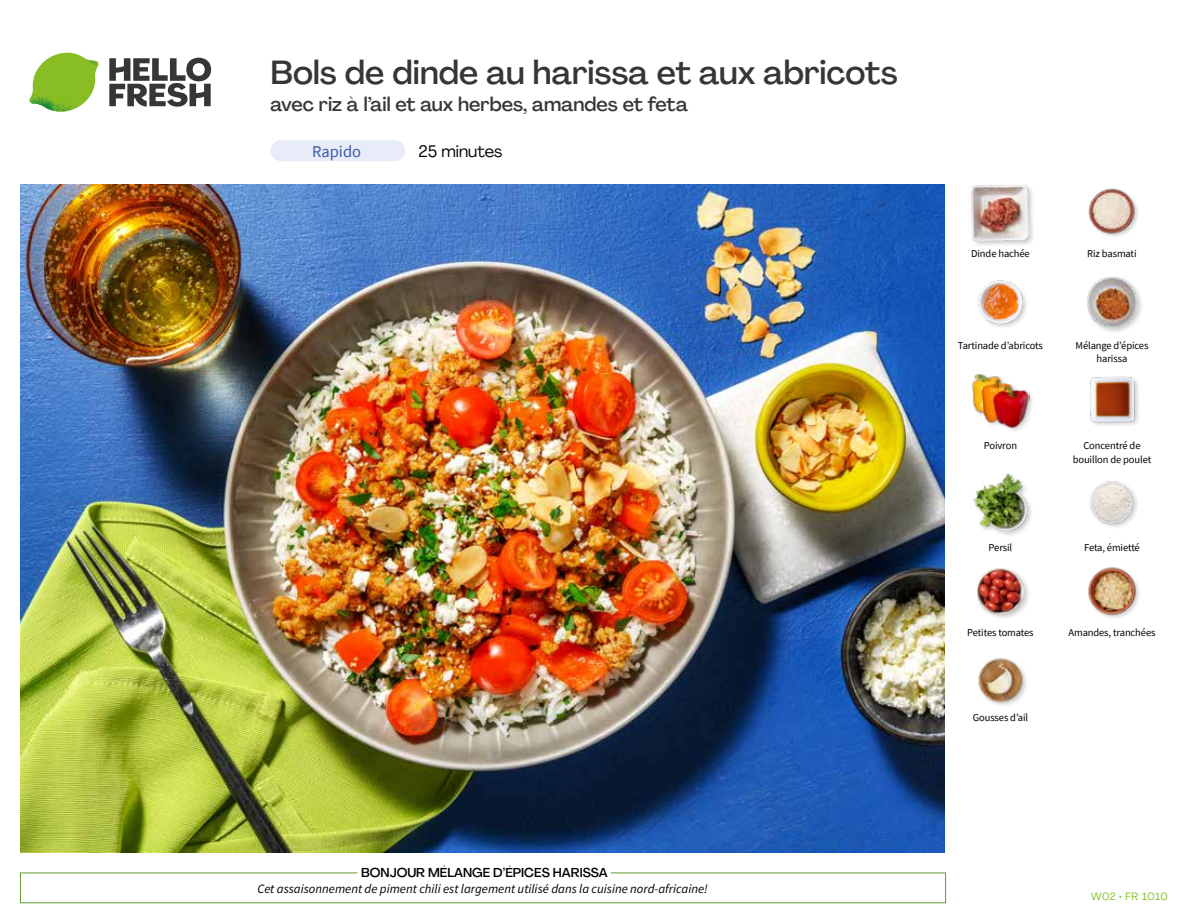
<style>
.page{position:relative;width:1188px;height:918px;background:#fff}
.page>*{position:absolute;margin:0;border:0;box-sizing:border-box;transform-origin:0 0}
.t1{font:500 33px "Agrandir";color:#373636}
.t2{font:500 19.5px "Agrandir";color:#373636}
.t3{font:16.5px "Agrandir";color:#000}
.t4{font:16.5px "Source Sans Pro";color:#3a5ba7}
.t5{font:italic 12.75px "Source Sans Pro";color:#000}
.t6{font:500 12.75px "Agrandir";color:#000}
.t7{font:10.5px/13.5px "Source Sans Pro";letter-spacing:-.01em;color:#000;text-align:center}
.t8{font:10.5px "Agrandir";letter-spacing:.045em;color:#89bd24}
</style>
<div class="page">
<svg style="left:109px;top:57px;width:102px;height:50px"></svg>
<svg style="left:34px;top:53px;width:62px;height:40px"></svg>
<img style="left:67px;top:53px;width:32px;height:26px">
<img style="left:33px;top:75px;width:59px;height:11px">
<img style="left:29px;top:79px;width:61px;height:33px">
<img style="left:65px;top:86px;width:27px;height:25px">
<img style="left:21px;top:184px;width:924px;height:668px">
<div style="left:271px;top:140px;width:134px;height:21px;background:#e7ecf8;border-radius:10px"></div>
<img style="left:978px;top:658px;width:49px;height:48px">
<img style="left:1088px;top:567px;width:51px;height:51px">
<div style="left:976px;top:567px;width:55px;height:54px;background:#000;opacity:.2"></div>
<img style="left:977px;top:567px;width:47px;height:48px">
<img style="left:1089px;top:481px;width:48px;height:46px">
<div style="left:973px;top:473px;width:61px;height:65px;background:#000;opacity:.2"></div>
<img style="left:973px;top:473px;width:56px;height:58px">
<img style="left:1090px;top:376px;width:49px;height:49px">
<div style="left:972px;top:373px;width:63px;height:61px;background:#000;opacity:.2"></div>
<img style="left:972px;top:373px;width:57px;height:55px">
<div style="left:1086px;top:275px;width:58px;height:60px;background:#000;opacity:.2"></div>
<img style="left:1086px;top:276px;width:52px;height:52px">
<img style="left:978px;top:280px;width:49px;height:48px">
<img style="left:1088px;top:188px;width:50px;height:49px">
<div style="left:970px;top:183px;width:65px;height:65px;background:#000;opacity:.2"></div>
<img style="left:972px;top:185px;width:57px;height:57px">
<h1 class="t1" style="left:271px;top:52px;width:629px">Bols de dinde au harissa et aux abricots</h1>
<h2 class="t2" style="left:271px;top:92px;width:419px">avec riz à l’ail et aux herbes, amandes et feta</h2>
<h3 class="t3" style="left:418px;top:141px;width:86px">25 minutes</h3>
<h3 class="t4" style="left:312px;top:141px;width:50px">Rapido</h3>
<p class="t6" style="left:361px;top:864px;width:248px">BONJOUR MÉLANGE D’ÉPICES HARISSA</p>
<p class="t5" style="left:257px;top:881px;width:452px">Cet assaisonnement de piment chili est largement utilisé dans la cuisine nord-africaine!</p>
<p class="t7" style="left:971px;top:246px;width:60px">Dinde hachée</p>
<p class="t7" style="left:1087px;top:246px;width:51px">Riz basmati</p>
<p class="t7" style="left:958px;top:339px;width:87px">Tartinade d’abricots</p>
<p class="t7" style="left:1075px;top:339px;width:75px">Mélange d’épices harissa</p>
<p class="t7" style="left:984px;top:439px;width:35px">Poivron</p>
<p class="t7" style="left:1073px;top:439px;width:80px">Concentré de bouillon de poulet</p>
<p class="t7" style="left:989px;top:540px;width:25px">Persil</p>
<p class="t7" style="left:1084px;top:540px;width:57px">Feta, émietté</p>
<p class="t7" style="left:967px;top:626px;width:68px">Petites tomates</p>
<p class="t7" style="left:1068px;top:626px;width:89px">Amandes, tranchées</p>
<p class="t7" style="left:973px;top:710px;width:57px">Gousses d’ail</p>
<p class="t8" style="left:1091px;top:890px;width:78px">W02 • FR 1010</p>
</div>
